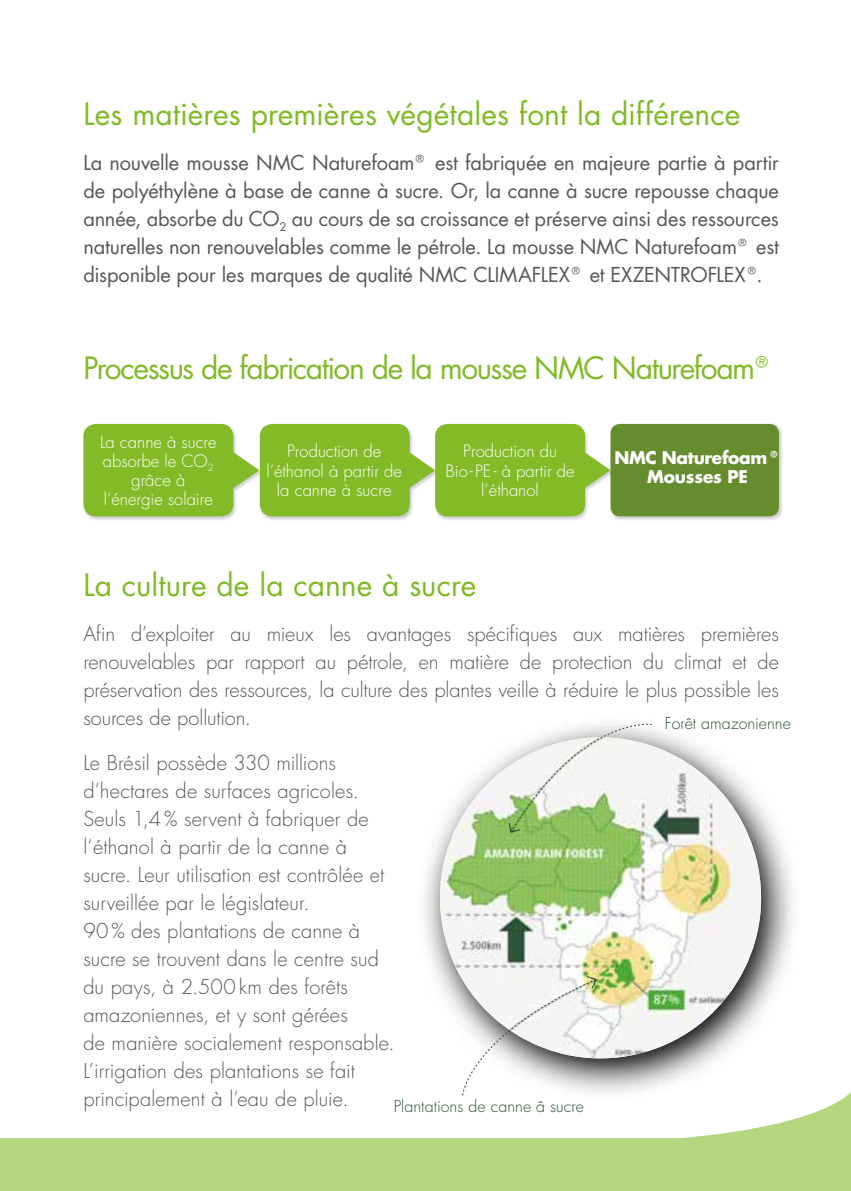
<style>
.page{position:relative;width:851px;height:1191px;background:#fff}
.page>*{position:absolute;margin:0;border:0;box-sizing:border-box;transform-origin:0 0}
.t1{font:30px "Futura CE";letter-spacing:-.01em;color:#80ba27}
.t2{font:30px "Futura CE";letter-spacing:-.045em;color:#80ba27}
.t3{font:300 20px/28px "Futura CE";color:#575756;text-align:justify}
.t4{font:20px/28px "Futura CE";letter-spacing:-.005em;color:#575756;text-align:justify}
.t5{font:700 17px/19.2px "Futura CE";letter-spacing:-.02em;color:#fff;text-align:center}
.t6{font:300 16.6px/19.2px "Futura CE";color:#fff;text-align:center}
.t7{font:300 16px "Futura CE";color:#2a5235}
</style>
<div class="page">
<div style="left:610px;top:423px;width:172px;height:97px;background:#000;opacity:.2"></div>
<div style="left:610px;top:424px;width:168px;height:92px;background:#658d2e;border-radius:10px"></div>
<div style="left:83px;top:424px;width:180px;height:97px;background:#000;opacity:.2"></div>
<div style="left:259px;top:424px;width:180px;height:97px;background:#000;opacity:.2"></div>
<div style="left:434px;top:424px;width:180px;height:97px;background:#000;opacity:.2"></div>
<svg style="left:83px;top:424px;width:527px;height:92px;background:#91c241"></svg>
<svg style="left:776px;top:834px;width:17px;height:148px"></svg>
<svg style="left:425px;top:730px;width:250px;height:245px"></svg>
<img style="left:437px;top:737px;width:339px;height:333px">
<svg style="left:508px;top:723px;width:144px;height:110px"></svg>
<svg style="left:461px;top:975px;width:136px;height:95px"></svg>
<svg style="left:0;top:1070px;width:850px;height:121px"></svg>
<h1 class="t1" style="left:83px;top:95px;width:658px">Les matières premières végétales font la différence</h1>
<p class="t4" style="left:83px;top:149px;width:697px">La nouvelle mousse NMC Naturefoam® est fabriquée en majeure partie à partir de polyéthylène à base de canne à sucre. Or, la canne à sucre repousse chaque année, absorbe du CO<sub>2</sub> au cours de sa croissance et préserve ainsi des ressources naturelles non renouvelables comme le pétrole. La mousse NMC Naturefoam® est disponible pour les marques de qualité NMC CLIMAFLEX® et EXZENTROFLEX®.</p>
<h1 class="t2" style="left:83px;top:349px;width:692px">Processus de fabrication de la mousse NMC Naturefoam®</h1>
<p class="t6" style="left:100px;top:432px;width:118px">La canne à sucre absorbe le CO<sub>2 </sub>grâce à l‘énergie solaire</p>
<p class="t6" style="left:266px;top:442px;width:137px">Production de l‘éthanol à partir de la canne à sucre</p>
<p class="t6" style="left:445px;top:442px;width:131px">Production du<br>Bio- PE- à partir de l‘éthanol</p>
<p class="t5" style="left:614px;top:447px;width:168px">NMC Naturefoam®<br>Mousses PE</p>
<h1 class="t1" style="left:83px;top:566px;width:394px">La culture de la canne à sucre</h1>
<p class="t3" style="left:83px;top:620px;width:697px">Afin d’exploiter au mieux les avantages spécifiques aux matières premières renouvelables par rapport au pétrole, en matière de protection du climat et de préservation des ressources, la culture des plantes veille à réduire le plus possible les sources de pollution.</p>
<p class="t3" style="left:83px;top:749px;width:313px;text-align:left">Le Brésil possède 330 millions d’hectares de surfaces agricoles.<br>Seuls 1,4% servent à fabriquer de l‘éthanol à partir de la canne à sucre. Leur utilisation est contrôlée et surveillée par le législateur.<br>90% des plantations de canne à sucre se trouvent dans le centre sud du pays, à 2.500km des forêts amazoniennes, et y sont gérées<br>de manière socialement responsable.<br>L’irrigation des plantations se fait principalement à l’eau de pluie.</p>
<p class="t7" style="left:664px;top:713px;width:128px">Forêt amazonienne</p>
<p class="t7" style="left:393px;top:1095px;width:192px">Plantations de canne â sucre</p>
</div>
